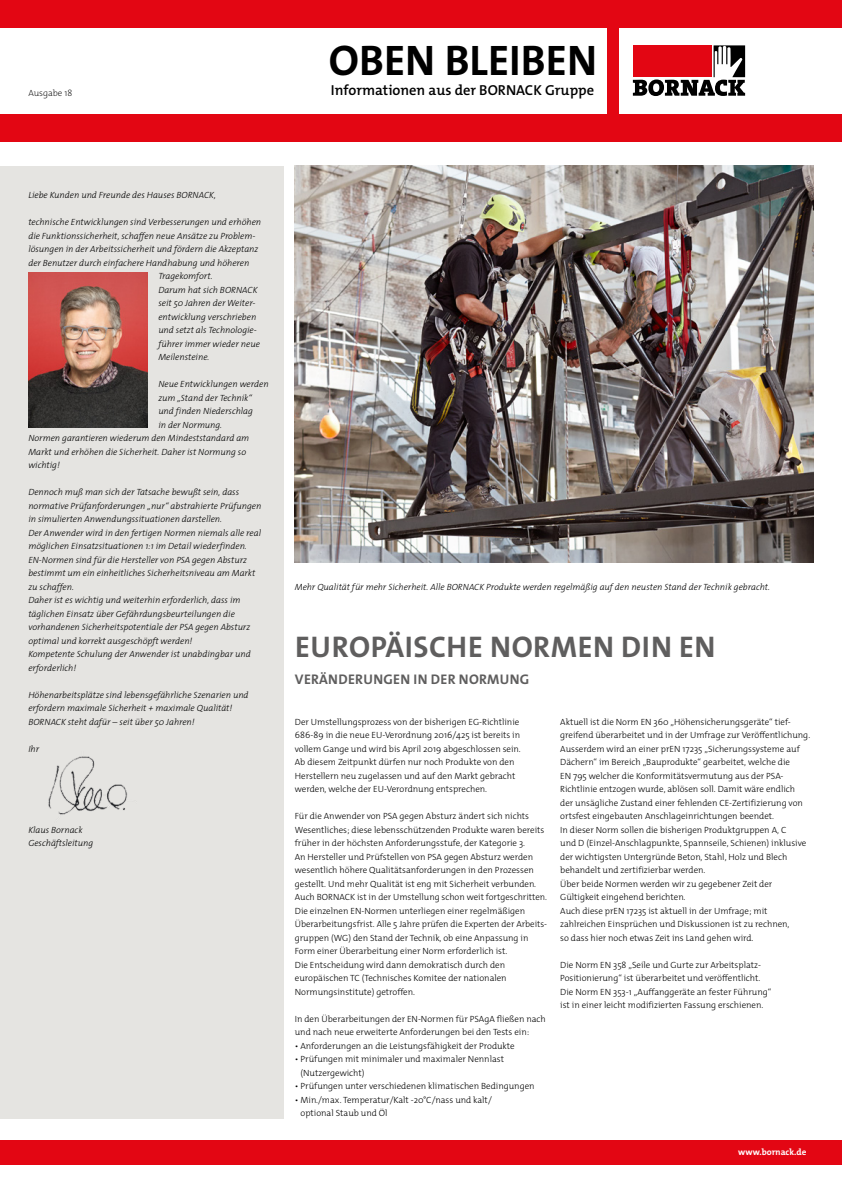
<style>
.page{position:relative;width:842px;height:1191px;background:#fff}
.page>*{position:absolute;margin:0;border:0;box-sizing:border-box;transform-origin:0 0}
.t1{font:700 43px "The Mix E2 s";color:#000}
.t2{font:700 30px "The Mix E2 s";letter-spacing:.02em;color:#5f5e5e}
.t3{font:600 14.5px "The Mix E2 s";color:#000}
.t4{font:700 14px "The Mix E2 s";letter-spacing:.02em;color:#5f5e5e}
.t5{font:300 9px/13.5px "The Mix E2 s";color:#000}
.t6{font:italic 300 9px/13.5px "The Mix E2 s";color:#000}
.t7{font:700 9px "The Mix E2 s";color:#fff}
.t8{font:200 9px "The Mix E2 s";color:#000}
</style>
<div class="page">
<div style="left:0;top:0;width:842px;height:142px;background:#e30613"></div>
<div style="left:618px;top:28px;width:224px;height:85px;background:#fff"></div>
<svg style="left:633px;top:45px;width:112px;height:51px"></svg>
<div style="left:0;top:28px;width:607px;height:85px;background:#fff"></div>
<div style="left:0;top:1140px;width:842px;height:24px;background:#e30613"></div>
<div style="left:0;top:166px;width:283px;height:952px;background:#e5e4e1"></div>
<img style="left:48px;top:756px;width:80px;height:59px">
<img style="left:28px;top:273px;width:119px;height:154px">
<img style="left:295px;top:166px;width:519px;height:396px">
<p class="t8" style="left:28px;top:88px;width:45px">Ausgabe 18</p>
<h1 class="t1" style="left:329px;top:33px;width:270px">OBEN BLEIBEN</h1>
<h3 class="t3" style="left:331px;top:81px;width:265px">Informationen aus der BORNACK Gruppe</h3>
<p class="t6" style="left:28px;top:188px;width:189px">Liebe Kunden und Freunde des Hauses BORNACK,</p>
<p class="t6" style="left:28px;top:215px;width:234px">technische Entwicklungen sind Verbesserungen und erhöhen</p>
<p class="t6" style="left:28px;top:229px;width:229px">die Funktionssicherheit, schaffen neue Ansätze zu Problem-</p>
<p class="t6" style="left:28px;top:242px;width:232px">lösungen in der Arbeitssicherheit und fördern die Akzeptanz</p>
<p class="t6" style="left:28px;top:256px;width:223px">der Benutzer durch einfachere Handhabung und höheren</p>
<p class="t6" style="left:158px;top:269px;width:56px">Tragekomfort.</p>
<p class="t6" style="left:158px;top:283px;width:101px">Darum hat sich BORNACK</p>
<p class="t6" style="left:158px;top:296px;width:98px">seit 50 Jahren der Weiter-</p>
<p class="t6" style="left:158px;top:310px;width:100px">entwicklung verschrieben</p>
<p class="t6" style="left:158px;top:323px;width:100px">und setzt als Technologie-</p>
<p class="t6" style="left:158px;top:337px;width:103px">führer immer wieder neue</p>
<p class="t6" style="left:158px;top:350px;width:53px">Meilensteine.</p>
<p class="t6" style="left:158px;top:377px;width:112px">Neue Entwicklungen werden</p>
<p class="t6" style="left:158px;top:391px;width:95px">zum „Stand der Technik“</p>
<p class="t6" style="left:158px;top:404px;width:96px">und finden Niederschlag</p>
<p class="t6" style="left:158px;top:418px;width:65px">in der Normung.</p>
<p class="t6" style="left:28px;top:431px;width:222px">Normen garantieren wiederum den Mindeststandard am</p>
<p class="t6" style="left:28px;top:445px;width:219px">Markt und erhöhen die Sicherheit. Daher ist Normung so</p>
<p class="t6" style="left:28px;top:458px;width:33px">wichtig!</p>
<p class="t6" style="left:28px;top:485px;width:235px">Dennoch muß man sich der Tatsache bewußt sein, dass normative Prüfanforderungen „nur“ abstrahierte Prüfungen in simulierten Anwendungssituationen darstellen.<br>Der Anwender wird in den fertigen Normen niemals alle real möglichen Einsatzsituationen 1:1 im Detail wiederfinden.<br>EN-Normen sind für die Hersteller von PSA gegen Absturz bestimmt um ein einheitliches Sicherheitsniveau am Markt zu schaffen.<br>Daher ist es wichtig und weiterhin erforderlich, dass im täglichen Einsatz über Gefährdungsbeurteilungen die vorhandenen Sicherheitspotentiale der PSA gegen Absturz optimal und korrekt ausgeschöpft werden!<br>Kompetente Schulung der Anwender ist unabdingbar und erforderlich!</p>
<p class="t6" style="left:28px;top:688px;width:222px">Höhenarbeitsplätze sind lebensgefährliche Szenarien und erfordern maximale Sicherheit + maximale Qualität!<br>BORNACK steht dafür – seit über 50 Jahren!</p>
<p class="t6" style="left:28px;top:742px;width:12px">Ihr</p>
<p class="t6" style="left:28px;top:823px;width:66px">Klaus Bornack<br>Geschäftsleitung</p>
<p class="t6" style="left:295px;top:580px;width:477px">Mehr Qualität für mehr Sicherheit. Alle BORNACK Produkte werden regelmäßig auf den neusten Stand der Technik gebracht.</p>
<h2 class="t2" style="left:295px;top:628px;width:422px">EUROPÄISCHE NORMEN DIN EN</h2>
<h3 class="t4" style="left:295px;top:670px;width:236px">VERÄNDERUNGEN IN DER NORMUNG</h3>
<p class="t5" style="left:295px;top:715px;width:227px">Der Umstellungsprozess von der bisherigen EG-Richtlinie 686-89 in die neue EU-Verordnung 2016/425 ist bereits in vollem Gange und wird bis April 2019 abgeschlossen sein.<br>Ab diesem Zeitpunkt dürfen nur noch Produkte von den Herstellern neu zugelassen und auf den Markt gebracht werden, welche der EU-Verordnung entsprechen.</p>
<p class="t5" style="left:295px;top:809px;width:254px">Für die Anwender von PSA gegen Absturz ändert sich nichts Wesentliches; diese lebensschützenden Produkte waren bereits früher in der höchsten Anforderungsstufe, der Kategorie 3.<br>An Hersteller und Prüfstellen von PSA gegen Absturz werden wesentlich höhere Qualitätsanforderungen in den Prozessen gestellt. Und mehr Qualität ist eng mit Sicherheit verbunden.<br>Auch BORNACK ist in der Umstellung schon weit fortgeschritten.<br>Die einzelnen EN-Normen unterliegen einer regelmäßigen Überarbeitungsfrist. Alle 5 Jahre prüfen die Experten der Arbeits&shy;gruppen (WG) den Stand der Technik, ob eine Anpassung in Form einer Überarbeitung einer Norm erforderlich ist.<br>Die Entscheidung wird dann demokratisch durch den europäischen TC (Technisches Komitee der nationalen Normungsinstitute) getroffen.</p>
<p class="t5" style="left:295px;top:1012px;width:252px">In den Überarbeitungen der EN-Normen für PSAgA fließen nach und nach neue erweiterte Anforderungen bei den Tests ein:</p>
<p class="t5" style="left:295px;top:1039px;width:221px">• Anforderungen an die Leistungsfähigkeit der Produkte</p>
<p class="t5" style="left:300px;top:1052px;width:205px;text-indent:-6px">• Prüfungen mit minimaler und maximaler Nennlast (Nutzergewicht)</p>
<p class="t5" style="left:295px;top:1079px;width:241px">• Prüfungen unter verschiedenen klimatischen Bedingungen</p>
<p class="t5" style="left:300px;top:1093px;width:193px;text-indent:-6px">• Min./max. Temperatur/Kalt -20°C/nass und kalt/ optional Staub und Öl</p>
<p class="t5" style="left:560px;top:715px;width:252px">Aktuell ist die Norm EN 360 „Höhensicherungsgeräte“ tief&shy;greifend überarbeitet und in der Umfrage zur Veröffentlichung.<br>Ausserdem wird an einer prEN 17235 „Sicherungssysteme auf Dächern“ im Bereich „Bauprodukte“ gearbeitet, welche die<br>EN 795 welcher die Konformitätsvermutung aus der PSA-Richtlinie entzogen wurde, ablösen soll. Damit wäre endlich der unsägliche Zustand einer fehlenden CE-Zertifizierung von ortsfest eingebauten Anschlageinrichtungen beendet.<br>In dieser Norm sollen die bisherigen Produktgruppen A, C<br>und D (Einzel-Anschlagpunkte, Spannseile, Schienen) inklusive der wichtigsten Untergründe Beton, Stahl, Holz und Blech behandelt und zertifizierbar werden.<br>Über beide Normen werden wir zu gegebener Zeit der Gültigkeit eingehend berichten.<br>Auch diese prEN 17235 ist aktuell in der Umfrage; mit zahlreichen Einsprüchen und Diskussionen ist zu rechnen,<br>so dass hier noch etwas Zeit ins Land gehen wird.</p>
<p class="t5" style="left:560px;top:958px;width:213px">Die Norm EN 358 „Seile und Gurte zur Arbeitsplatz-Positionierung“ ist überarbeitet und veröffentlicht.<br>Die Norm EN 353-1 „Auffanggeräte an fester Führung“ ist in einer leicht modifizierten Fassung erschienen.</p>
<p class="t7" style="left:738px;top:1146px;width:70px">www.bornack.de</p>
</div>
